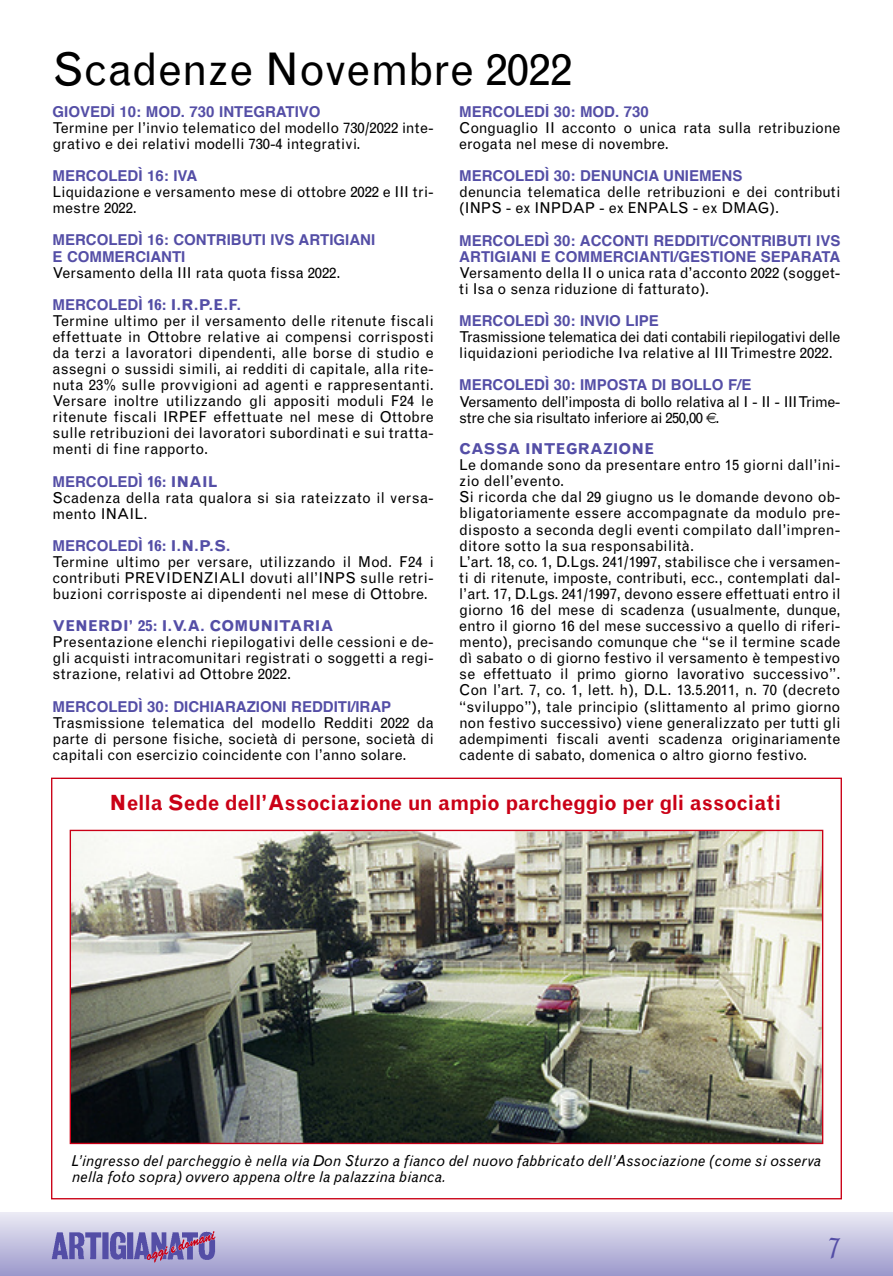
<style>
.page{position:relative;width:893px;height:1276px;background:#fff}
.page>*{position:absolute;margin:0;border:0;box-sizing:border-box;transform-origin:0 0}
.t1{font:45px "Grotesque";color:#000}
.t2{font:30px "Duc De Berry";color:#544ea6}
.t3{font:700 21px "Grotesque";letter-spacing:-.015em;color:#ca0016;scale:.95 1}
.t4{font:15px/16px "Grotesque";color:#000}
.t5{font:700 15px/16px "Helvetica";color:#544ea6}
.t6{font:italic 15px/16.5px "Grotesque";letter-spacing:.01em;color:#000}
.t7{font:15px/16px "Grotesque";letter-spacing:-.035em;color:#000}
.t8{font:700 15px "Grotesque";letter-spacing:.01em;color:#544ea6}
.s1{font-family:"Helvetica";font-weight:700;color:#544ea6}
.s2{font-weight:700;color:#544ea6}
.s3{font-family:"Grotesque"}
</style>
<div class="page">
<div style="left:0;top:1212px;width:893px;height:64px;background:linear-gradient(to bottom,#ecebf5,#9d99cc)"></div>
<img style="left:51px;top:1229px;width:16px;height:34px">
<img style="left:67px;top:1229px;width:150px;height:34px">
<img style="left:72px;top:831px;width:749px;height:311px">
<h1 class="t1" style="left:53px;top:53px;width:521px">Scadenze Novembre 2022</h1>
<p class="t5" style="left:53px;top:105px;width:270px">GIOVEDÌ 10: MOD. 730 INTEGRATIVO</p>
<p class="t4" style="left:53px;top:121px;width:383px">Termine per l’invio telematico del modello 730/2022 inte&shy;grativo e dei relativi modelli 730-4 integrativi.</p>
<p class="t5" style="left:53px;top:169px;width:146px">MERCOLEDÌ 16: IVA</p>
<p class="t4" style="left:53px;top:185px;width:383px">Liquidazione e versamento mese di ottobre 2022 e III tri&shy;mestre 2022.</p>
<p class="t5" style="left:53px;top:233px;width:324px">MERCOLEDÌ 16: CONTRIBUTI IVS ARTIGIANI<br>E COMMERCIANTI</p>
<p class="t4" style="left:53px;top:257px;width:290px;line-height:32.1px">Versamento della III rata quota fissa 2022.<br><span class="s1">MERCOLEDÌ</span> <span class="s2">16: I.R.P.E.F.</span></p>
<p class="t4" style="left:53px;top:314px;width:383px;text-align:justify">Termine ultimo per il versamento delle ritenute fiscali effettuate in Ottobre relative ai compensi corrisposti da terzi a lavoratori dipendenti, alle borse di studio e assegni o sussidi simili, ai redditi di capitale, alla rite&shy;nuta 23% sulle provvigioni ad agenti e rappresentanti.<br>Versare inoltre utilizzando gli appositi moduli F24 le ritenute fiscali IRPEF effettuate nel mese di Ottobre sulle retribuzioni dei lavoratori subordinati e sui tratta&shy;menti di fine rapporto.</p>
<p class="t5" style="left:53px;top:474px;width:167px">MERCOLEDÌ <span class="s3">16: INAIL</span></p>
<p class="t4" style="left:53px;top:490px;width:383px">Scadenza della rata qualora si sia rateizzato il versa&shy;mento INAIL.</p>
<p class="t4" style="left:53px;top:539px;width:383px"><span class="s1">MERCOLEDÌ</span> <span class="s2">16: I.N.P.S.<br></span>Termine ultimo per versare, utilizzando il Mod. F24 i contributi PREVIDENZIALI dovuti all’INPS sulle retri&shy;buzioni corrisposte ai dipendenti nel mese di Ottobre.</p>
<p class="t8" style="left:53px;top:620px;width:283px">VENERDI’ 25: I.V.A. COMUNITARIA</p>
<p class="t4" style="left:53px;top:635px;width:383px;text-align:justify">Presentazione elenchi riepilogativi delle cessioni e de&shy;gli acquisti intracomunitari registrati o soggetti a regi&shy;strazione, relativi ad Ottobre 2022.</p>
<p class="t5" style="left:53px;top:699px;width:340px">MERCOLEDÌ 30: DICHIARAZIONI REDDITI/IRAP</p>
<p class="t4" style="left:53px;top:715px;width:383px;text-align:justify">Trasmissione telematica del modello Redditi 2022 da parte di persone fisiche, società di persone, società di capitali con esercizio coincidente con l’anno solare.</p>
<p class="t5" style="left:459px;top:105px;width:191px">MERCOLEDÌ 30: MOD. 730</p>
<p class="t4" style="left:459px;top:121px;width:383px">Conguaglio II acconto o unica rata sulla retribuzione erogata nel mese di novembre.</p>
<p class="t5" style="left:459px;top:169px;width:285px">MERCOLEDÌ 30: DENUNCIA UNIEMENS</p>
<p class="t4" style="left:459px;top:185px;width:383px">denuncia telematica delle retribuzioni e dei contributi (INPS - ex INPDAP - ex ENPALS - ex DMAG).</p>
<p class="t5" style="left:459px;top:233px;width:383px">MERCOLEDÌ 30: ACCONTI REDDITI/CONTRIBUTI IVS<br>ARTIGIANI E COMMERCIANTI/GESTIONE SEPARATA</p>
<p class="t4" style="left:459px;top:266px;width:383px">Versamento della II o unica rata d’acconto 2022 (sogget&shy;ti Isa o senza riduzione di fatturato).</p>
<p class="t5" style="left:459px;top:314px;width:201px">MERCOLEDÌ 30: INVIO LIPE</p>
<p class="t4" style="left:459px;top:330px;width:383px">Trasmissione telematica dei dati contabili riepilogativi delle liquidazioni periodiche Iva relative al IIITrimestre 2022.</p>
<p class="t5" style="left:459px;top:378px;width:294px">MERCOLEDÌ 30: IMPOSTA DI BOLLO F/E</p>
<p class="t7" style="left:459px;top:394px;width:383px">Versamento dell’imposta di bollo relativa al I - II - IIITrime&shy;stre che sia risultato inferiore ai 250,00 .</p>
<p class="t8" style="left:459px;top:443px;width:196px">CASSA INTEGRAZIONE</p>
<p class="t4" style="left:459px;top:458px;width:383px">Le domande sono da presentare entro 15 giorni dall’ini&shy;zio dell’evento.<br>Si ricorda che dal 29 giugno us le domande devono ob&shy;bligatoriamente essere accompagnate da modulo pre&shy;disposto a seconda degli eventi compilato dall’impren&shy;ditore sotto la sua responsabilità.<br>L’art. 18, co. 1, D.Lgs. 241/1997, stabilisce che i versamen&shy;ti di ritenute, imposte, contributi, ecc., contemplati dal&shy;l’art. 17, D.Lgs. 241/1997, devono essere effettuati entro il giorno 16 del mese di scadenza (usualmente, dunque, entro il giorno 16 del mese successivo a quello di riferi&shy;mento), precisando comunque che “se il termine scade dì sabato o di giorno festivo il versamento è tempestivo se effettuato il primo giorno lavorativo successivo”.<br>Con l’art. 7, co. 1, lett. h), D.L. 13.5.2011, n. 70 (decreto “sviluppo”), tale principio (slittamento al primo giorno non festivo successivo) viene generalizzato per tutti gli adempimenti fiscali aventi scadenza originariamente cadente di sabato, domenica o altro giorno festivo.</p>
<h3 class="t3" style="left:110px;top:794px;width:708px">Nella Sede dell’Associazione un ampio parcheggio per gli associati</h3>
<p class="t6" style="left:72px;top:1153px;width:751px">L’ingresso del parcheggio è nella via Don Sturzo a fianco del nuovo fabbricato dell’Associazione (come si osserva nella foto sopra) ovvero appena oltre la palazzina bianca.</p>
<h2 class="t2" style="left:829px;top:1230px;width:13px">7</h2>
</div>
